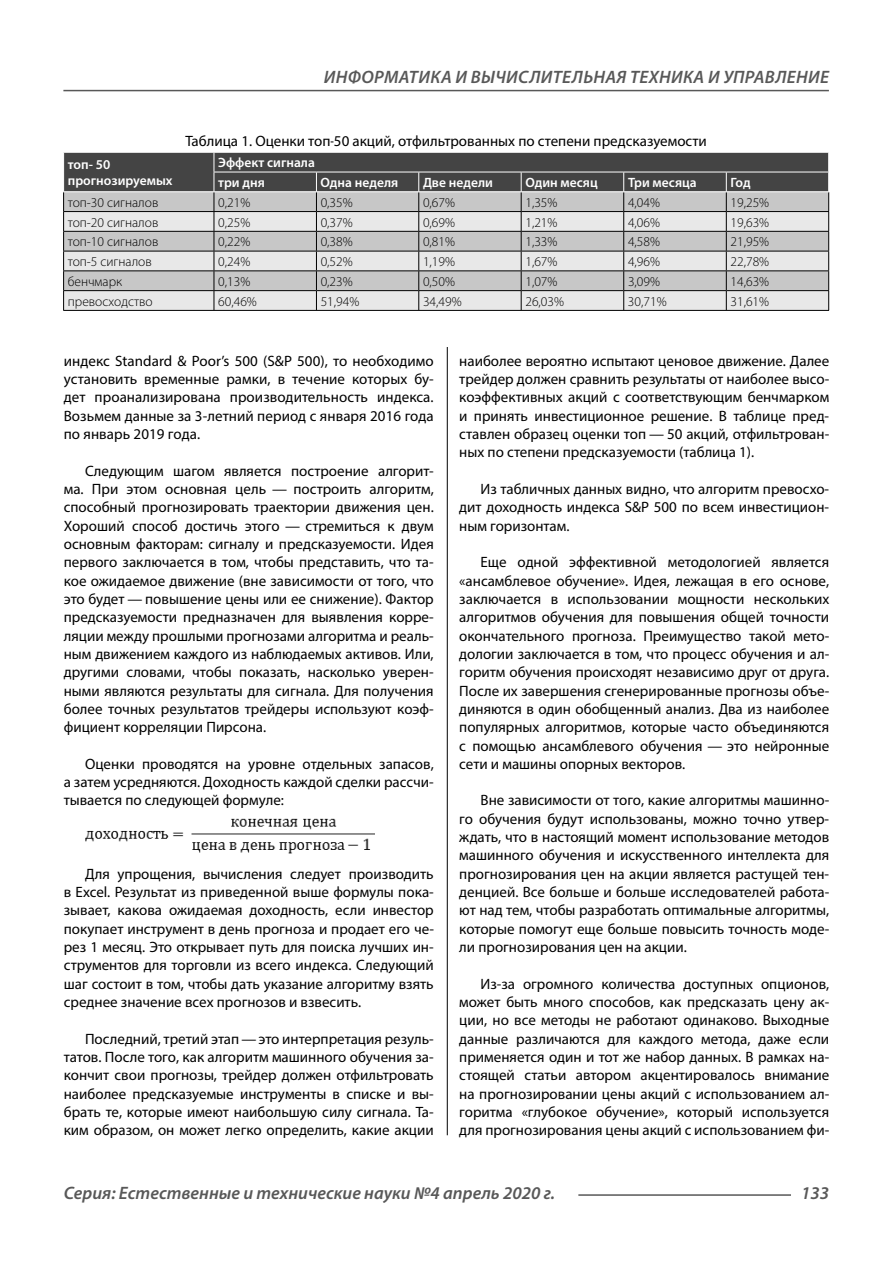
<style>
.page{position:relative;width:893px;height:1263px;background:#fff}
.page>*{position:absolute;margin:0;border:0;box-sizing:border-box;transform-origin:0 0}
.t1{font:italic 600 18px "Myriad Pro";color:#585858}
.t2{font:italic 600 18px "Myriad Pro";letter-spacing:.02em;color:#585858}
.t3{font:15px/18.3px "Myriad Pro";color:#000;text-align:justify}
.t4{font:300 13.5px "Myriad Pro";color:#000}
.t5{font:600 13.5px/16.2px "Myriad Pro";color:#fff}
</style>
<div class="page">
<hr style="left:447px;top:128px;width:1px;height:1007px;background:#000">
<img style="left:85px;top:818px;width:289px;height:36px">
<div style="left:63px;top:128px;width:766px;height:219px;background:#fff"></div>
<hr style="left:63px;top:310px;width:766px;height:1px;background:#000">
<svg style="left:63px;top:152px;width:766px;height:158px;background:#acacac"></svg>
<hr style="left:63px;top:191px;width:766px;height:1px;background:#fff">
<hr style="left:578px;top:1194px;width:213px;height:2px;background:#585858">
<hr style="left:63px;top:90px;width:766px;height:1px;background:#585858">
<p class="t2" style="left:324px;top:71px;width:507px">ИНФОРМАТИКА И ВЫЧИСЛИТЕЛЬНАЯ ТЕХНИКА И УПРАВЛЕНИЕ</p>
<p class="t3" style="left:185px;top:133px;width:523px">Таблица 1. Оценки топ-50 акций, отфильтрованных по степени предсказуемости</p>
<p class="t5" style="left:68px;top:157px;width:106px">топ- 50 прогнозируемых</p>
<p class="t5" style="left:218px;top:154px;width:98px;line-height:19.8px">Эффект сигнала три дня</p>
<p class="t5" style="left:321px;top:175px;width:79px">Одна неделя</p>
<p class="t5" style="left:423px;top:175px;width:71px">Две недели</p>
<p class="t5" style="left:525px;top:175px;width:74px">Один месяц</p>
<p class="t5" style="left:628px;top:175px;width:70px">Три месяца</p>
<p class="t5" style="left:730px;top:175px;width:22px">Год</p>
<p class="t4" style="left:68px;top:197px;width:92px">топ-30 сигналов</p>
<p class="t4" style="left:218px;top:197px;width:34px">0,21%</p>
<p class="t4" style="left:321px;top:197px;width:34px">0,35%</p>
<p class="t4" style="left:423px;top:197px;width:34px">0,67%</p>
<p class="t4" style="left:525px;top:197px;width:34px">1,35%</p>
<p class="t4" style="left:628px;top:197px;width:34px">4,04%</p>
<p class="t4" style="left:730px;top:197px;width:40px">19,25%</p>
<p class="t4" style="left:68px;top:217px;width:92px">топ-20 сигналов</p>
<p class="t4" style="left:218px;top:217px;width:34px">0,25%</p>
<p class="t4" style="left:321px;top:217px;width:34px">0,37%</p>
<p class="t4" style="left:423px;top:217px;width:34px">0,69%</p>
<p class="t4" style="left:525px;top:217px;width:34px">1,21%</p>
<p class="t4" style="left:628px;top:217px;width:34px">4,06%</p>
<p class="t4" style="left:730px;top:217px;width:40px">19,63%</p>
<p class="t4" style="left:68px;top:237px;width:92px">топ-10 сигналов</p>
<p class="t4" style="left:218px;top:237px;width:34px">0,22%</p>
<p class="t4" style="left:321px;top:237px;width:34px">0,38%</p>
<p class="t4" style="left:423px;top:237px;width:34px">0,81%</p>
<p class="t4" style="left:525px;top:237px;width:34px">1,33%</p>
<p class="t4" style="left:628px;top:237px;width:34px">4,58%</p>
<p class="t4" style="left:730px;top:237px;width:40px">21,95%</p>
<p class="t4" style="left:68px;top:256px;width:85px">топ-5 сигналов</p>
<p class="t4" style="left:218px;top:256px;width:34px">0,24%</p>
<p class="t4" style="left:321px;top:256px;width:34px">0,52%</p>
<p class="t4" style="left:423px;top:256px;width:34px">1,19%</p>
<p class="t4" style="left:525px;top:256px;width:34px">1,67%</p>
<p class="t4" style="left:628px;top:256px;width:34px">4,96%</p>
<p class="t4" style="left:730px;top:256px;width:40px">22,78%</p>
<p class="t4" style="left:68px;top:276px;width:56px">бенчмарк</p>
<p class="t4" style="left:218px;top:276px;width:34px">0,13%</p>
<p class="t4" style="left:321px;top:276px;width:34px">0,23%</p>
<p class="t4" style="left:423px;top:276px;width:34px">0,50%</p>
<p class="t4" style="left:525px;top:276px;width:34px">1,07%</p>
<p class="t4" style="left:628px;top:276px;width:34px">3,09%</p>
<p class="t4" style="left:730px;top:276px;width:40px">14,63%</p>
<p class="t4" style="left:68px;top:296px;width:86px">превосходство</p>
<p class="t4" style="left:218px;top:296px;width:40px">60,46%</p>
<p class="t4" style="left:321px;top:296px;width:40px">51,94%</p>
<p class="t4" style="left:423px;top:296px;width:40px">34,49%</p>
<p class="t4" style="left:525px;top:296px;width:40px">26,03%</p>
<p class="t4" style="left:628px;top:296px;width:40px">30,71%</p>
<p class="t4" style="left:730px;top:296px;width:40px">31,61%</p>
<p class="t3" style="left:64px;top:353px;width:371px">индекс Standard &amp; Poor’s 500 (S&amp;P 500), то необходимо установить временные рамки, в течение которых бу&shy;дет проанализирована производительность индекса.<br>Возьмем данные за 3-летний период с января 2016 года по январь 2019 года.</p>
<p class="t3" style="left:64px;top:463px;width:371px;text-indent:21px">Следующим шагом является построение алгорит&shy;ма. При этом основная цель — построить алгоритм, способный прогнозировать траектории движения цен.<br>Хороший способ достичь этого — стремиться к двум основным факторам: сигналу и предсказуемости. Идея первого заключается в том, чтобы представить, что та&shy;кое ожидаемое движение (вне зависимости от того, что это будет — повышение цены или ее снижение). Фактор предсказуемости предназначен для выявления корре&shy;ляции между прошлыми прогнозами алгоритма и реаль&shy;ным движением каждого из наблюдаемых активов. Или, другими словами, чтобы показать, насколько уверен&shy;ными являются результаты для сигнала. Для получения более точных результатов трейдеры используют коэф&shy;фициент корреляции Пирсона.</p>
<p class="t3" style="left:64px;top:756px;width:371px;text-indent:21px">Оценки проводятся на уровне отдельных запасов, а затем усредняются. Доходность каждой сделки рассчи&shy;тывается по следующей формуле:</p>
<p class="t3" style="left:64px;top:866px;width:372px;text-indent:21px">Для упрощения, вычисления следует производить в Excel. Результат из приведенной выше формулы пока&shy;зывает, какова ожидаемая доходность, если инвестор покупает инструмент в день прогноза и продает его че&shy;рез 1 месяц. Это открывает путь для поиска лучших ин&shy;струментов для торговли из всего индекса. Следующий шаг состоит в том, чтобы дать указание алгоритму взять среднее значение всех прогнозов и взвесить.</p>
<p class="t3" style="left:64px;top:1031px;width:371px;text-indent:21px">Последний, третий этап—это интерпретация резуль&shy;татов. После того, как алгоритм машинного обучения за&shy;кончит свои прогнозы, трейдер должен отфильтровать наиболее предсказуемые инструменты в списке и вы&shy;брать те, которые имеют наибольшую силу сигнала. Та&shy;ким образом, он может легко определить, какие акции</p>
<p class="t3" style="left:459px;top:353px;width:371px">наиболее вероятно испытают ценовое движение. Далее трейдер должен сравнить результаты от наиболее высо&shy;коэффективных акций с соответствующим бенчмарком и принять инвестиционное решение. В таблице пред&shy;ставлен образец оценки топ — 50 акций, отфильтрован&shy;ных по степени предсказуемости (таблица 1).</p>
<p class="t3" style="left:459px;top:481px;width:371px;text-indent:21px">Из табличных данных видно, что алгоритм превосхо&shy;дит доходность индекса S&amp;P 500 по всем инвестицион&shy;ным горизонтам.</p>
<p class="t3" style="left:459px;top:554px;width:371px;text-indent:21px">Еще одной эффективной методологией является «ансамблевое обучение». Идея, лежащая в его основе, заключается в использовании мощности нескольких алгоритмов обучения для повышения общей точности окончательного прогноза. Преимущество такой мето&shy;дологии заключается в том, что процесс обучения и ал&shy;горитм обучения происходят независимо друг от друга.<br>После их завершения сгенерированные прогнозы объе&shy;диняются в один обобщенный анализ. Два из наиболее популярных алгоритмов, которые часто объединяются с помощью ансамблевого обучения — это нейронные сети и машины опорных векторов.</p>
<p class="t3" style="left:459px;top:792px;width:371px;text-indent:21px">Вне зависимости от того, какие алгоритмы машинно&shy;го обучения будут использованы, можно точно утвер&shy;ждать, что в настоящий момент использование методов машинного обучения и искусственного интеллекта для прогнозирования цен на акции является растущей тен&shy;денцией. Все больше и больше исследователей работа&shy;ют над тем, чтобы разработать оптимальные алгоритмы, которые помогут еще больше повысить точность моде&shy;ли прогнозирования цен на акции.</p>
<p class="t3" style="left:459px;top:976px;width:371px;text-indent:21px">Из-за огромного количества доступных опционов, может быть много способов, как предсказать цену ак&shy;ции, но все методы не работают одинаково. Выходные данные различаются для каждого метода, даже если применяется один и тот же набор данных. В рамках на&shy;стоящей статьи автором акцентировалось внимание на прогнозировании цены акций с использованием ал&shy;горитма «глубокое обучение», который используется для прогнозирования цены акций с использованием фи-</p>
<p class="t1" style="left:64px;top:1186px;width:493px">Серия: Естественные и технические науки №4 апрель 2020 г.</p>
<p class="t1" style="left:801px;top:1186px;width:30px">133</p>
</div>
